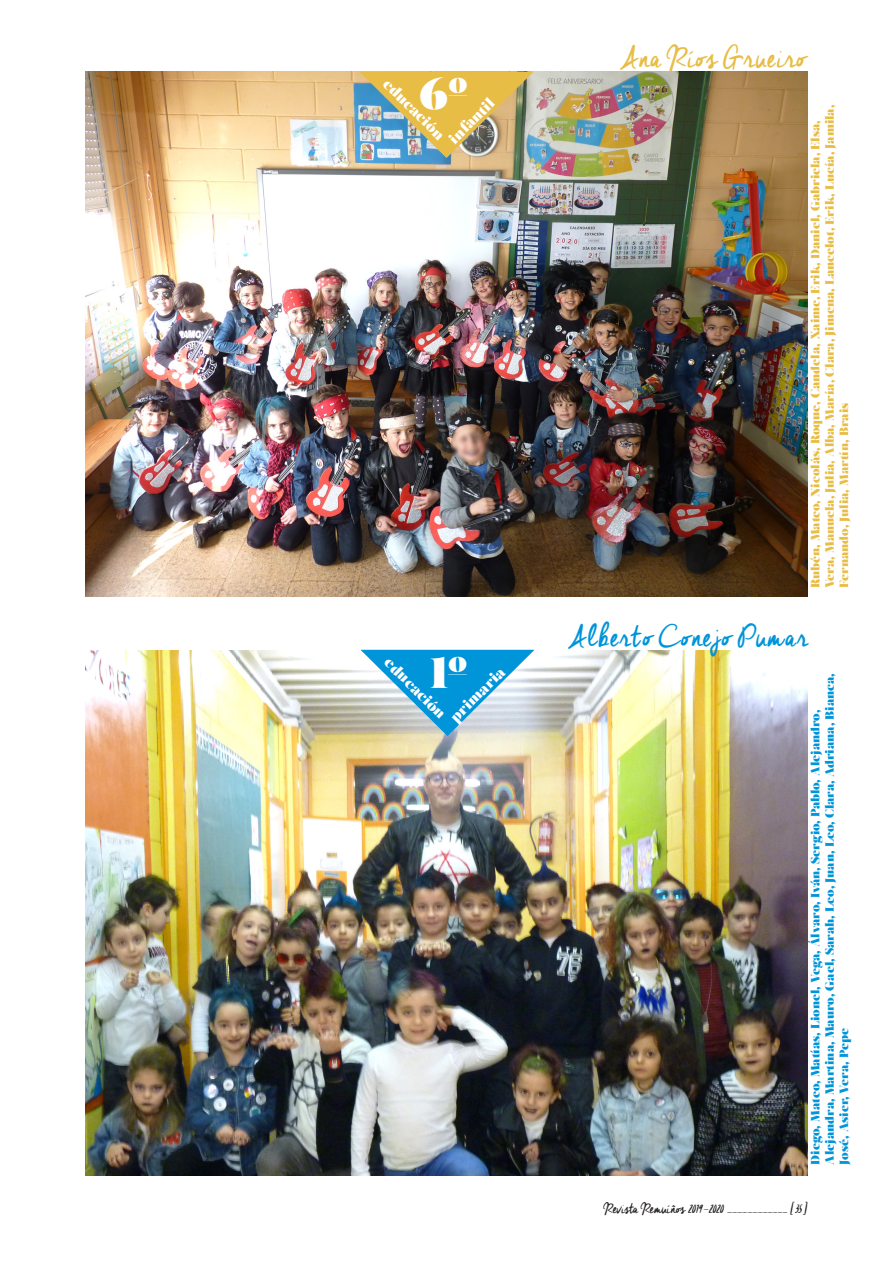
<style>
.page{position:relative;width:893px;height:1263px;background:#fff}
.page>*{position:absolute;margin:0;border:0;box-sizing:border-box;transform-origin:0 0}
.t1{font:43.5px "Salome";color:#fff}
.t2{font:37.5px "Cheddar Jack";letter-spacing:.015em;color:#0094d9}
.t3{font:37.5px "Cheddar Jack";letter-spacing:.01em;color:#e8bd45}
.t4{font:18px "Cheddar Jack";letter-spacing:-.05em;color:#231f20}
.t5{font:15px "Salome";color:#fff}
.t6{font:12px/14.4px "Salome";color:#e8bd45}
.t7{font:12px/14.4px "Salome";color:#0094d9}
</style>
<div class="page">
<img style="left:85px;top:72px;width:723px;height:525px">
<img style="left:359px;top:72px;width:174px;height:86px">
<img style="left:85px;top:650px;width:723px;height:525px">
<svg style="left:360px;top:650px;width:174px;height:86px;background:#6cb7d8"></svg>
<p class="t1" style="left:419px;top:65px;width:51px">6º</p>
<p class="t5" style="left:393px;top:74px;width:81px;rotate:45deg">educación</p>
<p class="t5" style="left:444px;top:134px;width:59px;rotate:-45deg">infantil</p>
<p class="t1" style="left:430px;top:644px;width:39px">1º</p>
<p class="t5" style="left:394px;top:653px;width:81px;rotate:45deg">educación</p>
<p class="t5" style="left:445px;top:712px;width:72px;rotate:-45deg">primaria</p>
<p class="t3" style="left:620px;top:37px;width:188px">Ana Ríos Grueiro</p>
<p class="t6" style="left:808px;top:588px;width:485px;rotate:-90deg">Rubén, Mateo, Nicolás, Roque, Candela, Xaime, Erik, Daniel, Gabriela, Elsa,<br>Vera, Manuela, Julia, Alba, María, Clara, Jimena, Lancelot, Erik, Lucía, Jamila,<br>Fernando, Julia, Martín, Brais</p>
<p class="t2" style="left:568px;top:615px;width:241px">Alberto Conejo Pumar</p>
<p class="t7" style="left:808px;top:1164px;width:493px;rotate:-90deg">Diego, Mateo, Matías, Lionel, Vega, Álvaro, Iván, Sergio, Pablo, Alejandro,<br>Alejandra, Martina, Mauro, Gael, Sarah, Leo, Juan, Leo, Clara, Adriana, Bianca,<br>José, Asier, Vera, Pepe</p>
<h3 class="t4" style="left:604px;top:1198px;width:206px">Revista Remuíños 2019-2020 ____________ [35]</h3>
</div>
